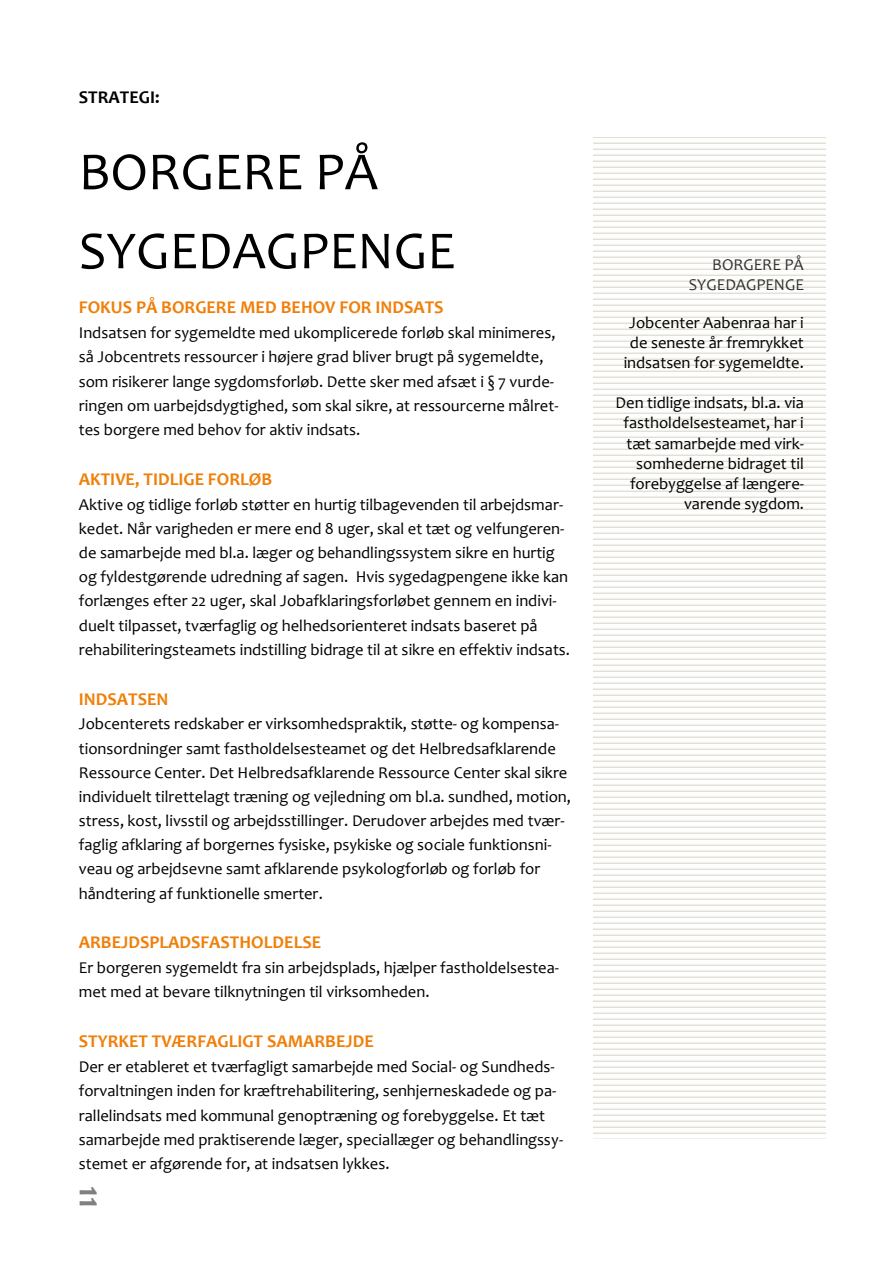
<style>
.page{position:relative;width:893px;height:1263px;background:#fff}
.page>*{position:absolute;margin:0;border:0;box-sizing:border-box;transform-origin:0 0}
.t1{font:54px/79.1px "Candara";color:#000}
.t2{font:700 33px "Candara";color:#808080}
.t3{font:700 18px "Candara";color:#f07f09}
.t4{font:700 18px "Candara";color:#000}
.t5{font:16.5px/24.2px "Candara";color:#000}
.t6{font:16.5px/20.1px "Candara";color:#323232;text-align:right}
</style>
<div class="page">
<div style="left:594px;top:138px;width:231px;height:1000px;background:linear-gradient(to right,#fafaf8,#fafaf8)"></div>
<p class="t4" style="left:79px;top:86px;width:82px">STRATEGI:</p>
<h1 class="t1" style="left:79px;top:132px;width:378px">BORGERE PÅ<br>SYGEDAGPENGE</h1>
<p class="t3" style="left:79px;top:296px;width:366px">FOKUS PÅ BORGERE MED BEHOV FOR INDSATS</p>
<p class="t5" style="left:79px;top:320px;width:481px">Indsatsen for sygemeldte med ukomplicerede forløb skal minimeres, så Jobcentrets ressourcer i højere grad bliver brugt på sygemeldte, som risikerer lange sygdomsforløb. Dette sker med afsæt i § 7 vurde&shy;ringen om uarbejdsdygtighed, som skal sikre, at ressourcerne målret&shy;tes borgere med behov for aktiv indsats.</p>
<p class="t3" style="left:79px;top:467px;width:195px">AKTIVE, TIDLIGE FORLØB</p>
<p class="t5" style="left:79px;top:492px;width:493px">Aktive og tidlige forløb støtter en hurtig tilbagevenden til arbejdsmar&shy;kedet. Når varigheden er mere end 8 uger, skal et tæt og velfungeren&shy;de samarbejde med bl.a. læger og behandlingssystem sikre en hurtig og fyldestgørende udredning af sagen. Hvis sygedagpengene ikke kan forlænges efter 22 uger, skal Jobafklaringsforløbet gennem en indivi&shy;duelt tilpasset, tværfaglig og helhedsorienteret indsats baseret på rehabiliteringsteamets indstilling bidrage til at sikre en effektiv indsats.</p>
<p class="t3" style="left:79px;top:687px;width:91px">INDSATSEN</p>
<p class="t5" style="left:79px;top:712px;width:494px">Jobcenterets redskaber er virksomhedspraktik, støtte- og kompensa&shy;tionsordninger samt fastholdelsesteamet og det Helbredsafklarende Ressource Center. Det Helbredsafklarende Ressource Center skal sikre individuelt tilrettelagt træning og vejledning om bl.a. sundhed, motion, stress, kost, livsstil og arbejdsstillinger. Derudover arbejdes med tvær&shy;faglig afklaring af borgernes fysiske, psykiske og sociale funktionsni&shy;veau og arbejdsevne samt afklarende psykologforløb og forløb for håndtering af funktionelle smerter.</p>
<p class="t3" style="left:79px;top:931px;width:244px">ARBEJDSPLADSFASTHOLDELSE</p>
<p class="t5" style="left:79px;top:956px;width:482px">Er borgeren sygemeldt fra sin arbejdsplads, hjælper fastholdelsestea&shy;met med at bevare tilknytningen til virksomheden.</p>
<p class="t3" style="left:79px;top:1030px;width:297px">STYRKET TVÆRFAGLIGT SAMARBEJDE</p>
<p class="t5" style="left:79px;top:1054px;width:486px">Der er etableret et tværfagligt samarbejde med Social- og Sundheds&shy;forvaltningen inden for kræftrehabilitering, senhjerneskadede og pa&shy;rallelindsats med kommunal genoptræning og forebyggelse. Et tæt samarbejde med praktiserende læger, speciallæger og behandlingssy&shy;stemet er afgørende for, at indsatsen lykkes.</p>
<h2 class="t2" style="left:111px;top:1186px;width:23px;rotate:90deg">11</h2>
<p class="t6" style="left:689px;top:254px;width:117px">BORGERE PÅ<br>SYGEDAGPENGE</p>
<p class="t5" style="left:624px;top:312px;width:182px;line-height:20.1px;text-align:center">Jobcenter Aabenraa har i de seneste år fremrykket indsatsen for sygemeldte.</p>
<p class="t5" style="left:616px;top:393px;width:190px;line-height:20.1px;text-align:right">Den tidlige indsats, bl.a. via fastholdelsesteamet, har i tæt samarbejde med virk&shy;somhederne bidraget til forebyggelse af længere&shy;varende sygdom.</p>
</div>
